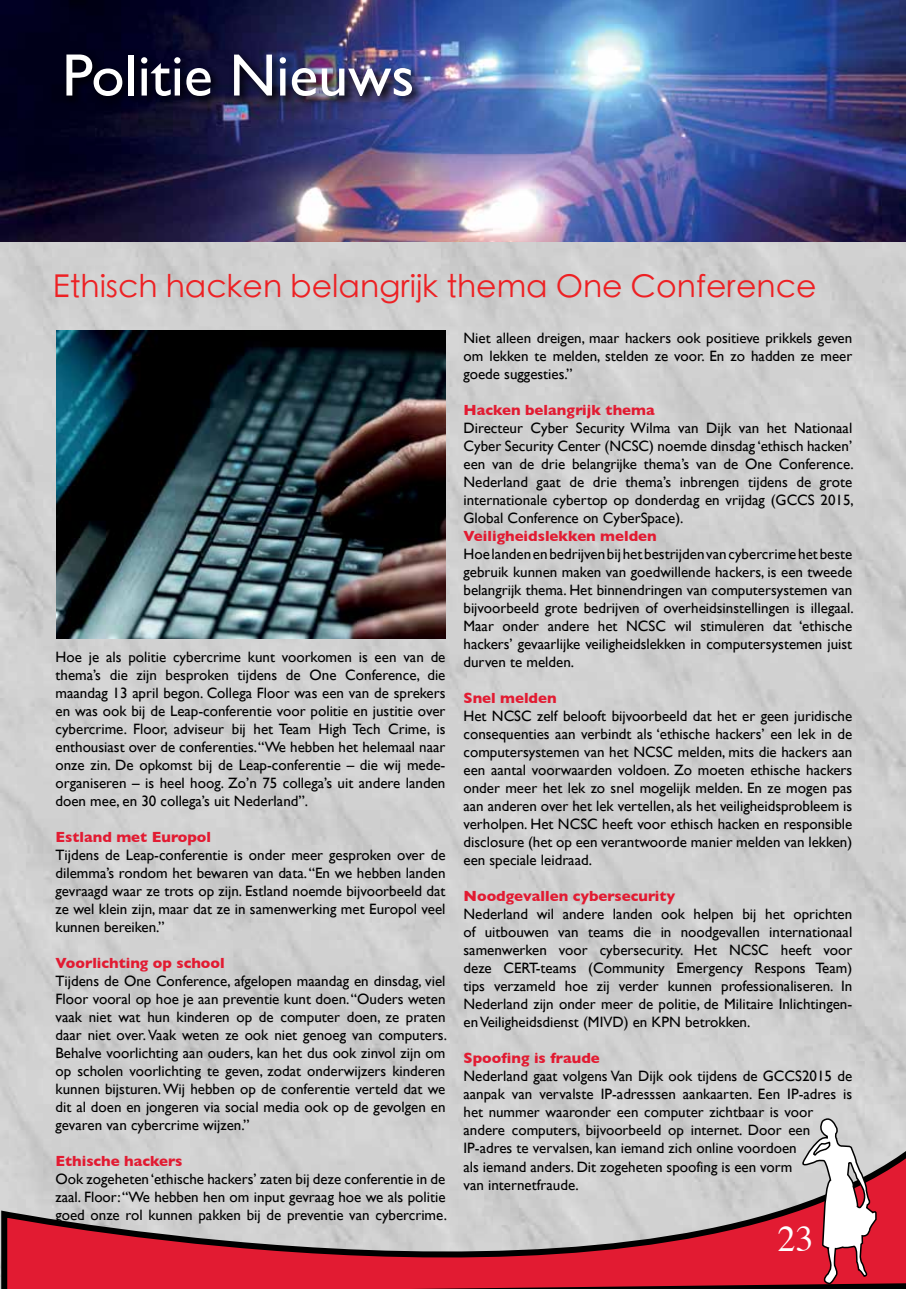
<style>
.page{position:relative;width:906px;height:1289px;background:#fff}
.page>*{position:absolute;margin:0;border:0;box-sizing:border-box;transform-origin:0 0}
.t1{font:60px "Gill Sans";color:#fff}
.t2{font:36px "Times";color:#fff}
.t3{font:300 31.5px "ST Heiti TC";color:#ed2124}
.t4{font:15px/18px "Gill Sans";color:#000;text-align:justify}
.t5{font:700 15px "Gill Sans";color:#e21b32}
</style>
<div class="page">
<img style="left:0;top:241px;width:906px;height:893px">
<img style="left:56px;top:331px;width:390px;height:307px">
<img style="left:0;top:0;width:906px;height:241px">
<div style="left:63px;top:51px;width:362px;height:58px;background:#000;opacity:.95"></div>
<svg style="left:0;top:1134px;width:906px;height:154px"></svg>
<svg style="left:800px;top:1115px;width:77px;height:173px"></svg>
<h1 class="t1" style="left:62px;top:40px;width:354px">Politie Nieuws</h1>
<h3 class="t3" style="left:53px;top:260px;width:765px">Ethisch hacken belangrijk thema One Conference</h3>
<p class="t4" style="left:55px;top:647px;width:391px">Hoe je als politie cybercrime kunt voorkomen is een van de thema’s die zijn besproken tijdens de One Conference, die maandag 13 april begon. Collega Floor was een van de sprekers en was ook bij de Leap-conferentie voor politie en justitie over cybercrime. Floor, adviseur bij het Team High Tech Crime, is enthousiast over de conferenties. “We hebben het helemaal naar onze zin. De opkomst bij de Leap-conferentie – die wij mede&shy;organiseren – is heel hoog. Zo’n 75 collega’s uit andere landen doen mee, en 30 collega’s uit Nederland”.</p>
<p class="t5" style="left:55px;top:825px;width:157px">Estland met Europol</p>
<p class="t4" style="left:55px;top:845px;width:391px">Tijdens de Leap-conferentie is onder meer gesproken over de dilemma’s rondom het bewaren van data. “En we hebben landen gevraagd waar ze trots op zijn. Estland noemde bijvoorbeeld dat ze wel klein zijn, maar dat ze in samenwerking met Europol veel kunnen bereiken.”</p>
<p class="t5" style="left:55px;top:951px;width:171px">Voorlichting op school</p>
<p class="t4" style="left:55px;top:971px;width:393px">Tijdens de One Conference, afgelopen maandag en dinsdag, viel Floor vooral op hoe je aan preventie kunt doen. “Ouders weten vaak niet wat hun kinderen op de computer doen, ze praten daar niet over. Vaak weten ze ook niet genoeg van computers.<br>Behalve voorlichting aan ouders, kan het dus ook zinvol zijn om op scholen voorlichting te geven, zodat onderwijzers kinderen kunnen bijsturen. Wij hebben op de conferentie verteld dat we dit al doen en jongeren via social media ook op de gevolgen en gevaren van cybercrime wijzen.”</p>
<p class="t5" style="left:55px;top:1149px;width:128px">Ethische hackers</p>
<p class="t4" style="left:55px;top:1169px;width:393px">Ook zogeheten ‘ethische hackers’ zaten bij deze conferentie in de zaal. Floor: “We hebben hen om input gevraag hoe we als politie goed onze rol kunnen pakken bij de preventie van cybercrime.</p>
<p class="t4" style="left:463px;top:329px;width:390px">Niet alleen dreigen, maar hackers ook positieve prikkels geven om lekken te melden, stelden ze voor. En zo hadden ze meer goede suggesties.”</p>
<p class="t5" style="left:463px;top:398px;width:193px">Hacken belangrijk thema</p>
<p class="t4" style="left:463px;top:419px;width:392px">Directeur Cyber Security Wilma van Dijk van het Nationaal Cyber Security Center (NCSC) noemde dinsdag ‘ethisch hacken’ een van de drie belangrijke thema’s van de One Conference.<br>Nederland gaat de drie thema’s inbrengen tijdens de grote internationale cybertop op donderdag en vrijdag (GCCS 2015, Global Conference on CyberSpace).</p>
<p class="t5" style="left:463px;top:524px;width:195px">Veiligheidslekken melden</p>
<p class="t4" style="left:463px;top:545px;width:392px">Hoe landen en bedrijven bij het bestrijden van cybercrime het beste gebruik kunnen maken van goedwillende hackers, is een tweede belangrijk thema. Het binnendringen van computersystemen van bijvoorbeeld grote bedrijven of overheidsinstellingen is illegaal.<br>Maar onder andere het NCSC wil stimuleren dat ‘ethische hackers’ gevaarlijke veiligheidslekken in computersystemen juist durven te melden.</p>
<p class="t5" style="left:463px;top:686px;width:95px">Snel melden</p>
<p class="t4" style="left:463px;top:707px;width:390px">Het NCSC zelf belooft bijvoorbeeld dat het er geen juridische consequenties aan verbindt als ‘ethische hackers’ een lek in de computersystemen van het NCSC melden, mits die hackers aan een aantal voorwaarden voldoen. Zo moeten ethische hackers onder meer het lek zo snel mogelijk melden. En ze mogen pas aan anderen over het lek vertellen, als het veiligheidsprobleem is verholpen. Het NCSC heeft voor ethisch hacken en responsible disclosure (het op een verantwoorde manier melden van lekken) een speciale leidraad.</p>
<p class="t5" style="left:463px;top:884px;width:213px">Noodgevallen cybersecurity</p>
<p class="t4" style="left:463px;top:905px;width:390px">Nederland wil andere landen ook helpen bij het oprichten of uitbouwen van teams die in noodgevallen internationaal samenwerken voor cybersecurity. Het NCSC heeft voor deze CERT-teams (Community Emergency Respons Team) tips verzameld hoe zij verder kunnen professionaliseren. In Nederland zijn onder meer de politie, de Militaire Inlichtingen&shy;en Veiligheidsdienst (MIVD) en KPN betrokken.</p>
<p class="t5" style="left:463px;top:1046px;width:138px">Spoofing is fraude</p>
<p class="t4" style="left:463px;top:1067px;width:390px;text-align:left">Nederland gaat volgens Van Dijk ook tijdens de GCCS2015 de aanpak van vervalste IP-adresssen aankaarten. Een IP-adres is het nummer waaronder een computer zichtbaar is voor andere computers, bijvoorbeeld op internet. Door een IP-adres te vervalsen, kan iemand zich online voordoen<br>als iemand anders. Dit zogeheten spoofing is een vorm<br>van internetfraude.</p>
<h2 class="t2" style="left:777px;top:1205px;width:37px">23</h2>
</div>
